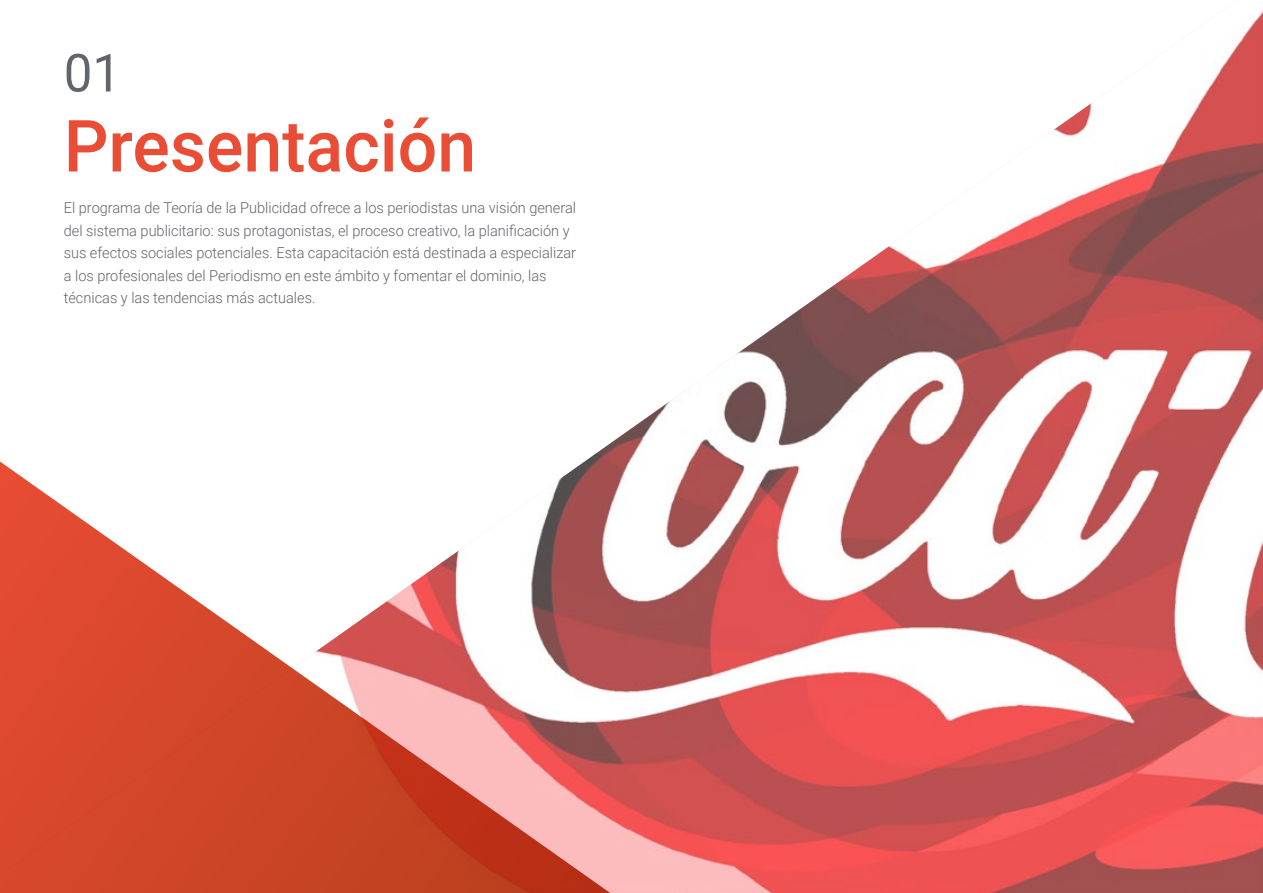
<style>
.page{position:relative;width:1263px;height:893px;background:#fff}
.page>*{position:absolute;margin:0;border:0;box-sizing:border-box;transform-origin:0 0}
.t1{font:500 72px "Roboto";color:#e94d35}
.t2{font:52.5px "Roboto";color:#61646a}
.t3{font:300 15px/22.5px "Roboto";color:#61646a}
</style>
<div class="page">
<img style="left:606px;top:11px;width:657px;height:882px">
<svg style="left:0;top:446px;width:640px;height:447px"></svg>
<h2 class="t2" style="left:64px;top:36px;width:59px">01</h2>
<h1 class="t1" style="left:64px;top:95px;width:414px">Presentación</h1>
<p class="t3" style="left:64px;top:196px;width:514px">El programa de Teoría de la Publicidad ofrece a los periodistas una visión general del sistema publicitario: sus protagonistas, el proceso creativo, la planificación y sus efectos sociales potenciales. Esta capacitación está destinada a especializar a los profesionales del Periodismo en este ámbito y fomentar el dominio, las técnicas y las tendencias más actuales.</p>
</div>
